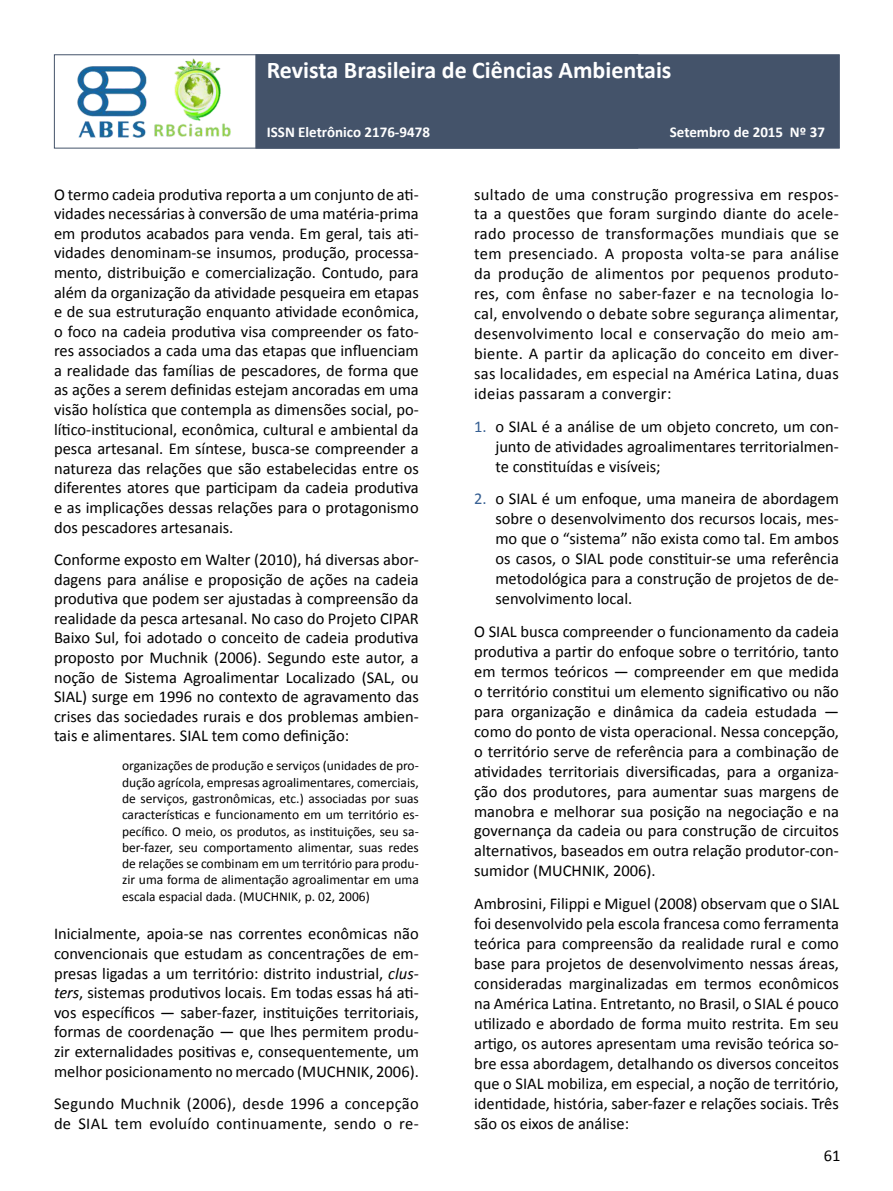
<style>
.page{position:relative;width:893px;height:1191px;background:#fff}
.page>*{position:absolute;margin:0;border:0;box-sizing:border-box;transform-origin:0 0}
.t1{font:700 24px "Calibri";color:#fff}
.t2{font:16.5px/20px "Calibri";color:#000;text-align:justify}
.t3{font:16.5px/19.6px "Calibri";letter-spacing:.02em;color:#000}
.t4{font:700 15px "Calibri";color:#fff}
.t5{font:13.5px/16.4px "Calibri";color:#000;text-align:justify}
.s1{font-style:italic}
.s2{color:#365f92}
</style>
<div class="page">
<div style="left:54px;top:54px;width:584px;height:94px;background:#fff;border:1px solid #44536a"></div>
<div style="left:255px;top:54px;width:585px;height:94px;background:#44536a;border:1px solid #44536a"></div>
<img style="left:77px;top:58px;width:154px;height:80px">
<h1 class="t1" style="left:267px;top:55px;width:406px">Revista Brasileira de Ciências Ambientais</h1>
<p class="t4" style="left:267px;top:122px;width:165px">ISSN Eletrônico 2176-9478</p>
<p class="t4" style="left:670px;top:122px;width:157px">Setembro de 2015 Nº 37</p>
<p class="t2" style="left:54px;top:184px;width:366px">O termo cadeia produtiva reporta a um conjunto de ati&shy;vidades necessárias à conversão de uma matéria‑prima em produtos acabados para venda. Em geral, tais ati&shy;vidades denominam‑se insumos, produção, processa&shy;mento, distribuição e comercialização. Contudo, para além da organização da atividade pesqueira em etapas e de sua estruturação enquanto atividade econômica, o foco na cadeia produtiva visa compreender os fato&shy;res associados a cada uma das etapas que influenciam a realidade das famílias de pescadores, de forma que as ações a serem definidas estejam ancoradas em uma visão holística que contempla as dimensões social, po&shy;lítico‑institucional, econômica, cultural e ambiental da pesca artesanal. Em síntese, busca‑se compreender a natureza das relações que são estabelecidas entre os diferentes atores que participam da cadeia produtiva e as implicações dessas relações para o protagonismo dos pescadores artesanais.</p>
<p class="t2" style="left:54px;top:550px;width:366px">Conforme exposto em Walter (2010), há diversas abor&shy;dagens para análise e proposição de ações na cadeia produtiva que podem ser ajustadas à compreensão da realidade da pesca artesanal. No caso do Projeto CIPAR Baixo Sul, foi adotado o conceito de cadeia produtiva proposto por Muchnik (2006). Segundo este autor, a noção de Sistema Agroalimentar Localizado (SAL, ou SIAL) surge em 1996 no contexto de agravamento das crises das sociedades rurais e dos problemas ambien&shy;tais e alimentares. SIAL tem como definição:</p>
<p class="t5" style="left:122px;top:757px;width:298px">organizações de produção e serviços (unidades de pro&shy;dução agrícola, empresas agroalimentares, comerciais, de serviços, gastronômicas, etc.) associadas por suas características e funcionamento em um território es&shy;pecífico. O meio, os produtos, as instituições, seu sa&shy;ber‑fazer, seu comportamento alimentar, suas redes de relações se combinam em um território para produ&shy;zir uma forma de alimentação agroalimentar em uma escala espacial dada. (MUCHNIK, p. 02, 2006)</p>
<p class="t2" style="left:54px;top:924px;width:366px">Inicialmente, apoia‑se nas correntes econômicas não convencionais que estudam as concentrações de em&shy;presas ligadas a um território: distrito industrial, <span class="s1">clus&shy;ters</span>, sistemas produtivos locais. Em todas essas há ati&shy;vos específicos — saber‑fazer, instituições territoriais, formas de coordenação — que lhes permitem produ&shy;zir externalidades positivas e, consequentemente, um melhor posicionamento no mercado (MUCHNIK, 2006).</p>
<p class="t3" style="left:54px;top:1093px;width:366px">Segundo Muchnik (2006), desde 1996 a concepção de SIAL tem evoluído continuamente, sendo o re-</p>
<p class="t2" style="left:474px;top:184px;width:366px">sultado de uma construção progressiva em respos&shy;ta a questões que foram surgindo diante do acele&shy;rado processo de transformações mundiais que se tem presenciado. A proposta volta‑se para análise da produção de alimentos por pequenos produto&shy;res, com ênfase no saber‑fazer e na tecnologia lo&shy;cal, envolvendo o debate sobre segurança alimentar, desenvolvimento local e conservação do meio am&shy;biente. A partir da aplicação do conceito em diver&shy;sas localidades, em especial na América Latina, duas ideias passaram a convergir:</p>
<p class="t2" style="left:495px;top:416px;width:345px;text-indent:-21px"><span class="s2">1.</span> o SIAL é a análise de um objeto concreto, um con&shy;junto de atividades agroalimentares territorialmen&shy;te constituídas e visíveis;</p>
<p class="t2" style="left:495px;top:489px;width:345px;text-indent:-21px"><span class="s2">2.</span> o SIAL é um enfoque, uma maneira de abordagem sobre o desenvolvimento dos recursos locais, mes&shy;mo que o “sistema” não exista como tal. Em ambos os casos, o SIAL pode constituir‑se uma referência metodológica para a construção de projetos de de&shy;senvolvimento local.</p>
<p class="t2" style="left:474px;top:621px;width:366px">O SIAL busca compreender o funcionamento da cadeia produtiva a partir do enfoque sobre o território, tanto em termos teóricos — compreender em que medida o território constitui um elemento significativo ou não para organização e dinâmica da cadeia estudada — como do ponto de vista operacional. Nessa concepção, o território serve de referência para a combinação de atividades territoriais diversificadas, para a organiza&shy;ção dos produtores, para aumentar suas margens de manobra e melhorar sua posição na negociação e na governança da cadeia ou para construção de circuitos alternativos, baseados em outra relação produtor‑con&shy;sumidor (MUCHNIK, 2006).</p>
<p class="t2" style="left:474px;top:893px;width:366px">Ambrosini, Filippi e Miguel (2008) observam que o SIAL foi desenvolvido pela escola francesa como ferramenta teórica para compreensão da realidade rural e como base para projetos de desenvolvimento nessas áreas, consideradas marginalizadas em termos econômicos na América Latina. Entretanto, no Brasil, o SIAL é pouco utilizado e abordado de forma muito restrita. Em seu artigo, os autores apresentam uma revisão teórica so&shy;bre essa abordagem, detalhando os diversos conceitos que o SIAL mobiliza, em especial, a noção de território, identidade, história, saber‑fazer e relações sociais. Três são os eixos de análise:</p>
<p class="t2" style="left:824px;top:1145px;width:18px">61</p>
</div>
